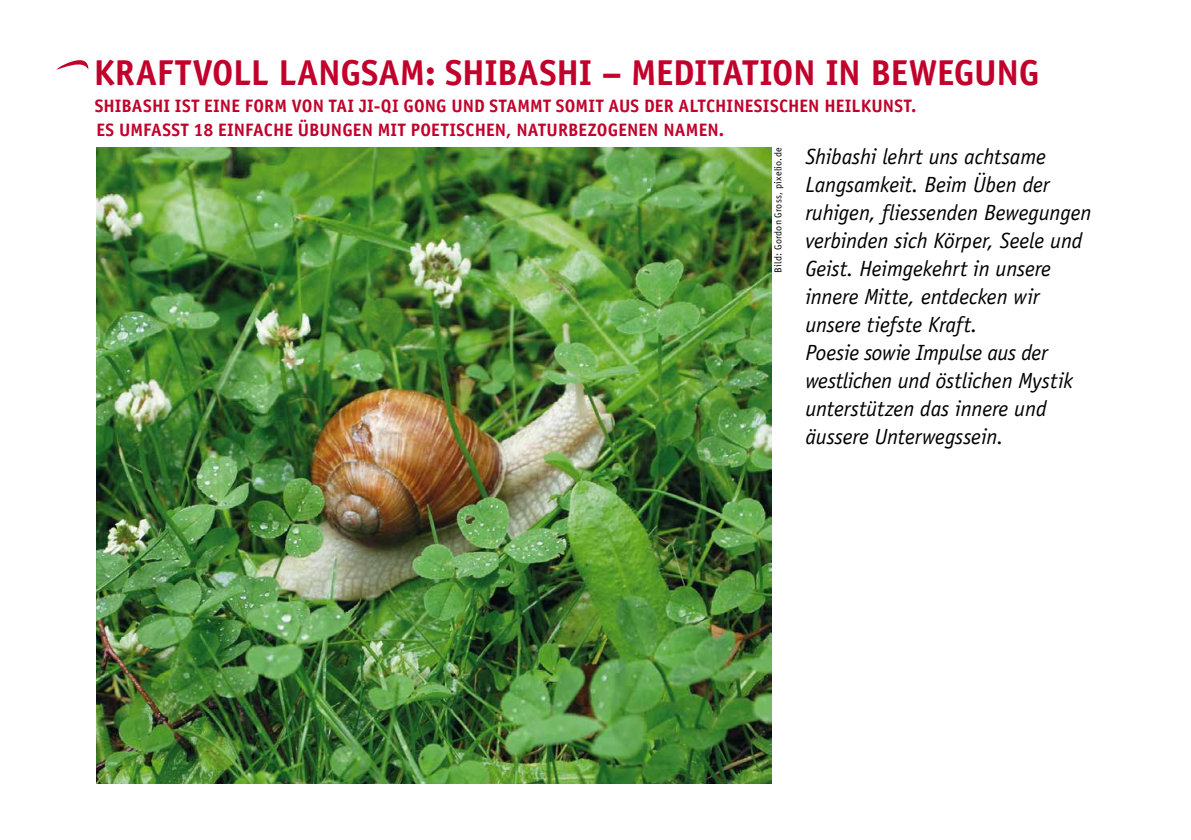
<style>
.page{position:relative;width:1191px;height:840px;background:#fff}
.page>*{position:absolute;margin:0;border:0;box-sizing:border-box;transform-origin:0 0}
.t1{font:700 36px "Officina Sans LT";letter-spacing:-.01em;color:#c1002b}
.t2{font:italic 22px/28px "Officina Sans LT";letter-spacing:-.005em;color:#000}
.t3{font:700 18px/24px "Officina Sans LT";letter-spacing:.005em;color:#c1002b}
.t4{font:10px "Officina Sans LT";letter-spacing:.025em;color:#000}
</style>
<div class="page">
<svg style="left:57px;top:60px;width:31px;height:10px"></svg>
<img style="left:96px;top:147px;width:675px;height:635px">
<h1 class="t1" style="left:94px;top:50px;width:947px">KRAFTVOLL LANGSAM: SHIBASHI – MEDITATION IN BEWEGUNG</h1>
<p class="t3" style="left:95px;top:94px;width:823px">SHIBASHI IST EINE FORM VON TAI JI-QI GONG UND STAMMT SOMIT AUS DER ALTCHINESISCHEN HEILKUNST.<br>ES UMFASST 18 EINFACHE ÜBUNGEN MIT POETISCHEN, NATURBEZOGENEN NAMEN.</p>
<p class="t2" style="left:805px;top:143px;width:287px">Shibashi lehrt uns achtsame<br>Langsamkeit. Beim Üben der ruhigen, fliessenden Bewegungen verbinden sich Körper, Seele und<br>Geist. Heimgekehrt in unsere innere Mitte, entdecken wir unsere tiefste Kraft.<br>Poesie sowie Impulse aus der westlichen und östlichen Mystik unterstützen das innere und äussere Unterwegssein.</p>
<p class="t4" style="left:772px;top:272px;width:126px;rotate:-90deg">Bild: Gordon Gross, pixelio.de</p>
</div>
